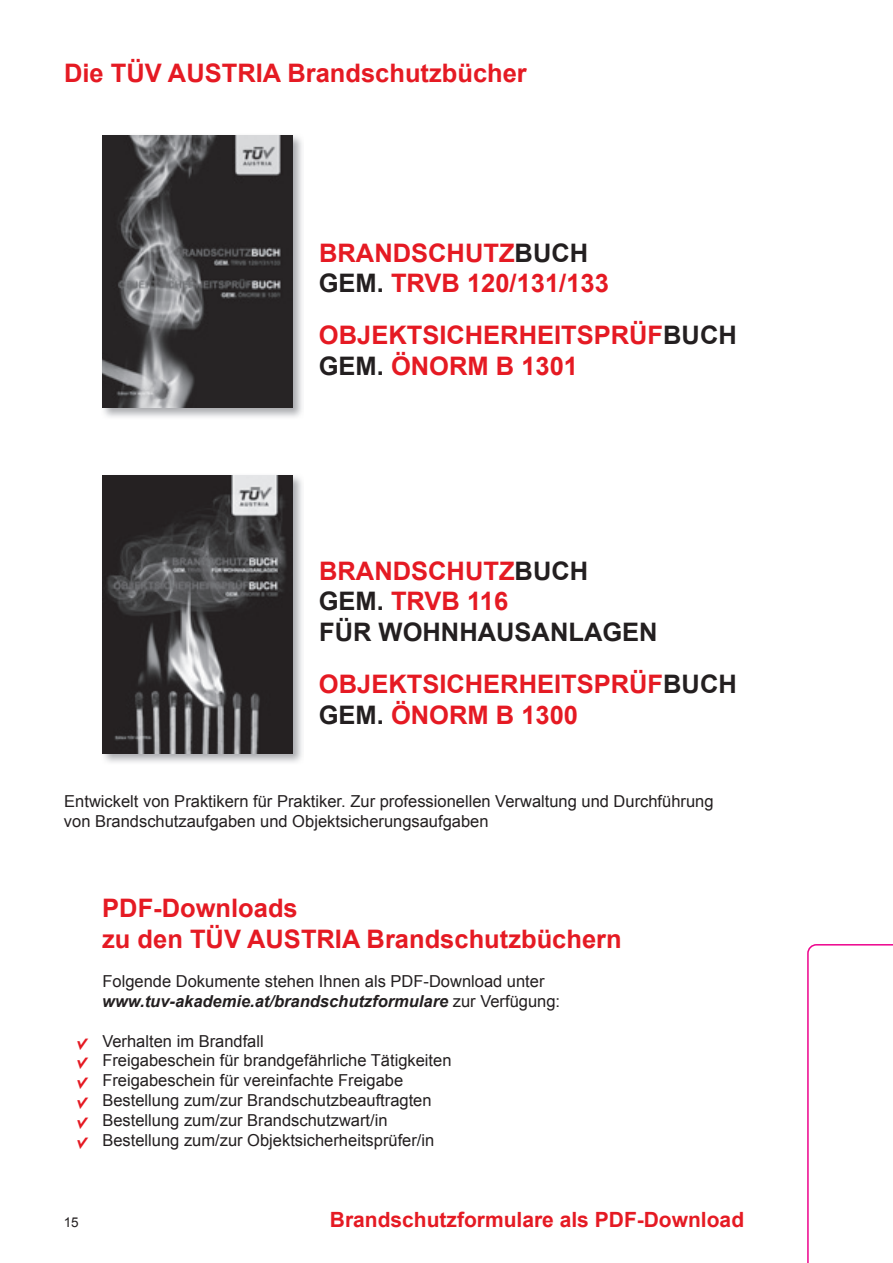
<style>
.page{position:relative;width:893px;height:1263px;background:#fff}
.page>*{position:absolute;margin:0;border:0;box-sizing:border-box;transform-origin:0 0}
.t1{font:700 25.5px/30.6px "Arial";color:#e51a23}
.t2{font:700 25.5px/30.6px "Arial";color:#231f20}
.t3{font:700 21px "Arial";color:#e51a23}
.t4{font:16.5px/19.8px "Arial";color:#231f20}
.t5{font:13.5px "Arial";color:#231f20}
.s1{color:#231f20}
.s2{color:#e51a23}
.s3{font-weight:700;font-style:italic}
.s4{font-family:"TUEV";font-size:10.5px;color:#e51a23}
</style>
<div class="page">
<svg style="left:807px;top:944px;width:86px;height:319px"></svg>
<img style="left:102px;top:475px;width:200px;height:288px">
<img style="left:102px;top:475px;width:190px;height:278px">
<img style="left:103px;top:135px;width:199px;height:282px">
<img style="left:102px;top:135px;width:190px;height:273px">
<h1 class="t1" style="left:64px;top:59px;width:464px">Die TÜV AUSTRIA Brandschutzbücher</h1>
<h1 class="t1" style="left:319px;top:238px;width:292px">BRANDSCHUTZ<span class="s1">BUCH<br>GEM.</span> TRVB 120/131/133</h1>
<h1 class="t1" style="left:319px;top:321px;width:420px">OBJEKTSICHERHEITSPRÜF<span class="s1">BUCH<br>GEM.</span> ÖNORM B 1301</h1>
<h1 class="t2" style="left:319px;top:556px;width:340px"><span class="s2">BRANDSCHUTZ</span>BUCH<br>GEM. <span class="s2">TRVB 116<br></span>FÜR WOHNHAUSANLAGEN</h1>
<h1 class="t1" style="left:319px;top:669px;width:420px">OBJEKTSICHERHEITSPRÜF<span class="s1">BUCH<br>GEM.</span> ÖNORM B 1300</h1>
<p class="t4" style="left:64px;top:791px;width:651px">Entwickelt von Praktikern für Praktiker. Zur professionellen Verwaltung und Durchführung von Brandschutzaufgaben und Objektsicherungsaufgaben</p>
<h1 class="t1" style="left:102px;top:894px;width:521px">PDF-Downloads<br>zu den TÜV AUSTRIA Brandschutzbüchern</h1>
<p class="t4" style="left:102px;top:972px;width:459px">Folgende Dokumente stehen Ihnen als PDF-Download unter <span class="s3">www.tuv-akademie.at/brandschutzformulare</span> zur Verfügung:</p>
<p class="t4" style="left:77px;top:1031px;width:188px"><span class="s4">•</span> Verhalten im Brandfall</p>
<p class="t4" style="left:77px;top:1051px;width:376px"><span class="s4">•</span> Freigabeschein für brandgefährliche Tätigkeiten</p>
<p class="t4" style="left:77px;top:1071px;width:328px"><span class="s4">•</span> Freigabeschein für vereinfachte Freigabe</p>
<p class="t4" style="left:77px;top:1090px;width:356px"><span class="s4">•</span> Bestellung zum/zur Brandschutzbeauftragten</p>
<p class="t4" style="left:77px;top:1110px;width:312px"><span class="s4">•</span> Bestellung zum/zur Brandschutzwart/in</p>
<p class="t4" style="left:77px;top:1130px;width:359px"><span class="s4">•</span> Bestellung zum/zur Objektsicherheitsprüfer/in</p>
<p class="t5" style="left:64px;top:1213px;width:17px">15</p>
<p class="t3" style="left:330px;top:1206px;width:416px">Brandschutzformulare als PDF-Download</p>
</div>
